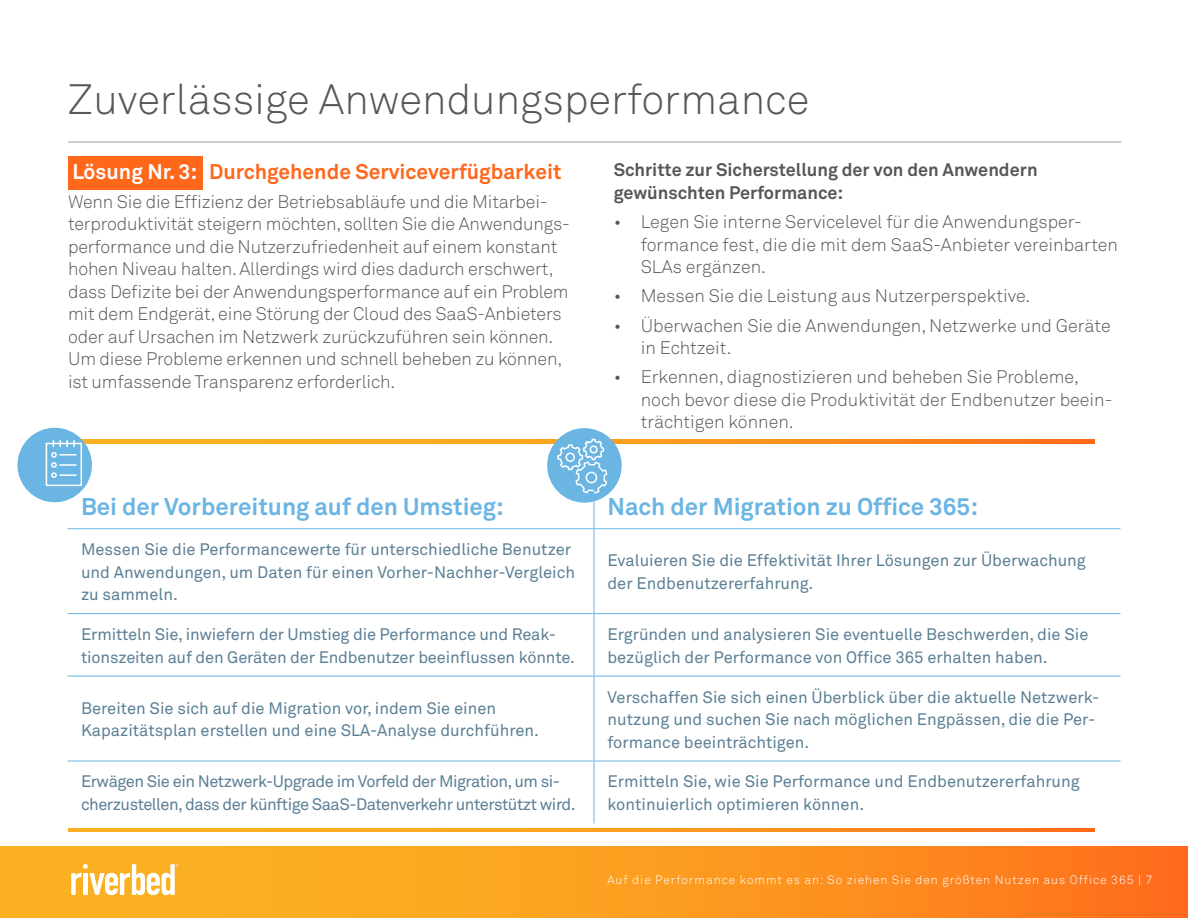
<style>
.page{position:relative;width:1188px;height:918px;background:#fff}
.page>*{position:absolute;margin:0;border:0;box-sizing:border-box;transform-origin:0 0}
.t1{font:300 42px "Akkurat Pro";color:#575757}
.t2{font:700 24px "Akkurat Pro";color:#6bb5e4}
.t3{font:700 21px "Akkurat Pro";color:#ff671b}
.t4{font:300 18px/22.5px "Akkurat Pro";letter-spacing:-.01em;color:#575757}
.t5{font:700 18px/22.5px "Akkurat Pro";color:#575757}
.t6{font:16.5px/22.5px "Akkurat Pro";color:#5b7f95}
.t7{font:16.5px/22.5px "Akkurat Pro";letter-spacing:-.03em;color:#5b7f95}
.t8{font:300 12px "Akkurat Pro";letter-spacing:.08em;color:#fff}
.s1{color:#fff}
</style>
<div class="page">
<div style="left:0;top:847px;width:1188px;height:71px;background:linear-gradient(to right,#fabd23,#fe771d)"></div>
<svg style="left:71px;top:864px;width:107px;height:31px"></svg>
<svg style="left:83px;top:439px;width:1012px;height:4px;background:#fc991f"></svg>
<div style="left:17px;top:428px;width:75px;height:74px;background:#6bb5e4;border-radius:50%"></div>
<div style="left:68px;top:156px;width:135px;height:34px;background:#ff671b"></div>
<hr style="left:68px;top:141px;width:1053px;height:2px;background:#a7aca2">
<svg style="left:68px;top:828px;width:1027px;height:4px;background:#fc9a1f"></svg>
<svg style="left:45px;top:439px;width:38px;height:48px"></svg>
<div style="left:547px;top:428px;width:75px;height:75px;background:#6bb5e3;border-radius:50%"></div>
<svg style="left:557px;top:428px;width:52px;height:150px"></svg>
<hr style="left:594px;top:483px;width:1px;height:45px;background:#6bb5e4">
<hr style="left:68px;top:528px;width:526px;height:1px;background:#6bb5e4">
<hr style="left:594px;top:528px;width:526px;height:1px;background:#6bb5e4">
<hr style="left:594px;top:529px;width:1px;height:84px;background:#6bb5e4">
<hr style="left:68px;top:613px;width:526px;height:1px;background:#6bb5e4">
<hr style="left:594px;top:613px;width:526px;height:1px;background:#6bb5e4">
<hr style="left:594px;top:614px;width:1px;height:62px;background:#6bb5e4">
<hr style="left:68px;top:676px;width:526px;height:1px;background:#6bb5e4">
<hr style="left:594px;top:676px;width:526px;height:1px;background:#6bb5e4">
<hr style="left:594px;top:676px;width:1px;height:85px;background:#6bb5e4">
<hr style="left:68px;top:761px;width:526px;height:1px;background:#6bb5e4">
<hr style="left:594px;top:761px;width:526px;height:1px;background:#6bb5e4">
<hr style="left:594px;top:761px;width:1px;height:62px;background:#6bb5e4">
<h1 class="t1" style="left:68px;top:74px;width:743px">Zuverlässige Anwendungsperformance</h1>
<p class="t3" style="left:72px;top:158px;width:491px"><span class="s1">Lösung Nr. 3:</span> Durchgehende Serviceverfügbarkeit</p>
<p class="t4" style="left:68px;top:190px;width:502px">Wenn Sie die Effizienz der Betriebsabläufe und die Mitarbei&shy;terproduktivität steigern möchten, sollten Sie die Anwendungs&shy;performance und die Nutzerzufriedenheit auf einem konstant hohen Niveau halten. Allerdings wird dies dadurch erschwert, dass Defizite bei der Anwendungsperformance auf ein Problem mit dem Endgerät, eine Störung der Cloud des SaaS-Anbieters oder auf Ursachen im Netzwerk zurückzuführen sein können.<br>Um diese Probleme erkennen und schnell beheben zu können, ist umfassende Transparenz erforderlich.</p>
<p class="t5" style="left:614px;top:159px;width:425px">Schritte zur Sicherstellung der von den Anwendern gewünschten Performance:</p>
<p class="t4" style="left:641px;top:211px;width:479px;text-indent:-27px">• Legen Sie interne Servicelevel für die Anwendungsper&shy;formance fest, die die mit dem SaaS-Anbieter vereinbarten<br>SLAs ergänzen.</p>
<p class="t4" style="left:614px;top:285px;width:418px">• Messen Sie die Leistung aus Nutzerperspektive.</p>
<p class="t4" style="left:641px;top:314px;width:472px;text-indent:-27px">• Überwachen Sie die Anwendungen, Netzwerke und Geräte in Echtzeit.</p>
<p class="t4" style="left:641px;top:366px;width:473px;text-indent:-27px">• Erkennen, diagnostizieren und beheben Sie Probleme, noch bevor diese die Produktivität der Endbenutzer beein&shy;trächtigen können.</p>
<h2 class="t2" style="left:81px;top:492px;width:424px">Bei der Vorbereitung auf den Umstieg:</h2>
<h2 class="t2" style="left:607px;top:492px;width:372px">Nach der Migration zu Office 365:</h2>
<p class="t6" style="left:81px;top:538px;width:496px">Messen Sie die Performancewerte für unterschiedliche Benutzer und Anwendungen, um Daten für einen Vorher-Nachher-Vergleich zu sammeln.</p>
<p class="t6" style="left:607px;top:549px;width:480px">Evaluieren Sie die Effektivität Ihrer Lösungen zur Überwachung der Endbenutzererfahrung.</p>
<p class="t6" style="left:81px;top:623px;width:495px">Ermitteln Sie, inwiefern der Umstieg die Performance und Reak&shy;tionszeiten auf den Geräten der Endbenutzer beeinflussen könnte.</p>
<p class="t6" style="left:607px;top:623px;width:483px">Ergründen und analysieren Sie eventuelle Beschwerden, die Sie bezüglich der Performance von Office 365 erhalten haben.</p>
<p class="t6" style="left:81px;top:697px;width:460px">Bereiten Sie sich auf die Migration vor, indem Sie einen<br>Kapazitätsplan erstellen und eine SLA-Analyse durchführen.</p>
<p class="t6" style="left:607px;top:686px;width:491px;text-align:justify">Verschaffen Sie sich einen Überblick über die aktuelle Netzwerk&shy;nutzung und suchen Sie nach möglichen Engpässen, die die Per&shy;formance beeinträchtigen.</p>
<p class="t7" style="left:81px;top:771px;width:496px">Erwägen Sie ein Netzwerk-Upgrade im Vorfeld der Migration, um si&shy;cherzustellen, dass der künftige SaaS-Datenverkehr unterstützt wird.</p>
<p class="t6" style="left:607px;top:771px;width:474px">Ermitteln Sie, wie Sie Performance und Endbenutzererfahrung kontinuierlich optimieren können.</p>
<p class="t8" style="left:608px;top:873px;width:547px">Auf die Performance kommt es an: So ziehen Sie den größten Nutzen aus Office 365 | 7</p>
</div>
